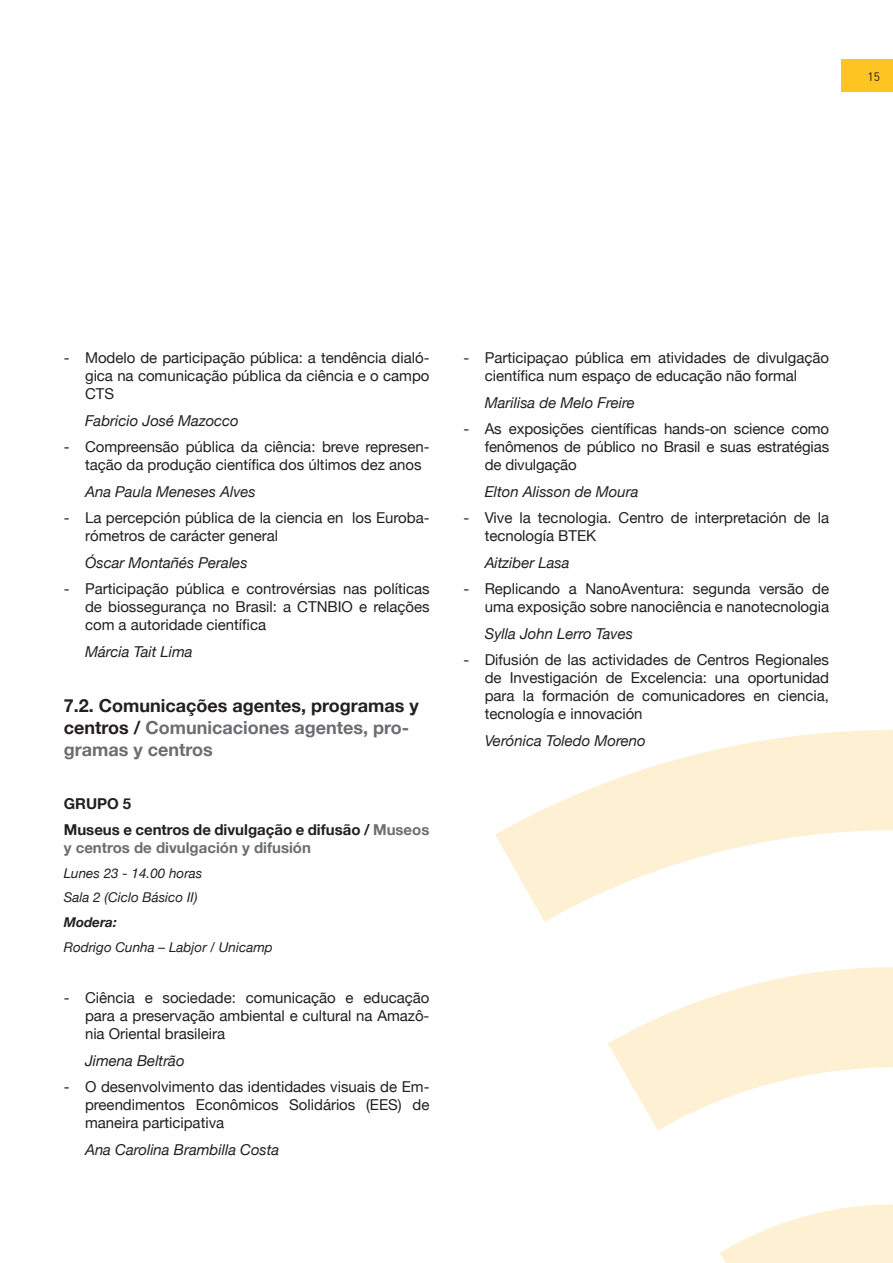
<style>
.page{position:relative;width:893px;height:1263px;background:#fff}
.page>*{position:absolute;margin:0;border:0;box-sizing:border-box;transform-origin:0 0}
.t1{font:700 18px/21.6px "Helvetica Neue";color:#231f20}
.t2{font:15px/18px "Helvetica Neue";color:#231f20;text-align:justify}
.t3{font:italic 15px "Helvetica Neue";color:#231f20}
.t4{font:700 15px/26.5px "Helvetica Neue";color:#231f20}
.t5{font:700 15px "Helvetica Neue";color:#6c6d70}
.t6{font:italic 13.5px/24.8px "Helvetica Neue";color:#231f20}
.t7{font:italic 700 13.5px "Helvetica Neue";color:#231f20}
.t8{font:12px "DIN";color:#231f20}
.s1{color:#6c6d70}
</style>
<div class="page">
<svg style="left:720px;top:1204px;width:173px;height:59px"></svg>
<svg style="left:608px;top:967px;width:285px;height:163px;fill:#fef1d3"></svg>
<svg style="left:495px;top:730px;width:398px;height:192px;fill:#fef1d3"></svg>
<div style="left:842px;top:60px;width:51px;height:32px;background:#fec422"></div>
<p class="t8" style="left:868px;top:69px;width:14px">15</p>
<p class="t2" style="left:85px;top:348px;width:346px;text-indent:-21px">- Modelo de participação pública: a tendência dialó&shy;gica na comunicação pública da ciência e o campo CTS</p>
<p class="t3" style="left:85px;top:411px;width:155px">Fabricio José Mazocco</p>
<p class="t2" style="left:85px;top:437px;width:346px;text-indent:-21px">- Compreensão pública da ciência: breve represen&shy;tação da produção científica dos últimos dez anos</p>
<p class="t3" style="left:85px;top:482px;width:172px">Ana Paula Meneses Alves</p>
<p class="t2" style="left:85px;top:508px;width:346px;text-indent:-21px">- La percepción pública de la ciencia en los Euroba&shy;rómetros de carácter general</p>
<p class="t3" style="left:85px;top:553px;width:164px">Óscar Montañés Perales</p>
<p class="t2" style="left:85px;top:579px;width:346px;text-indent:-21px">- Participação pública e controvérsias nas políticas de biossegurança no Brasil: a CTNBIO e relações com a autoridade científica</p>
<p class="t3" style="left:85px;top:642px;width:109px">Márcia Tait Lima</p>
<p class="t1" style="left:64px;top:695px;width:356px">7.2. Comunicações agentes, programas y centros / <span class="s1">Comunicaciones agentes, pro&shy;gramas y centros</span></p>
<p class="t4" style="left:64px;top:789px;width:23px">Grupo</p>
<p class="t4" style="left:64px;top:789px;width:367px;text-indent:59px">5<br>Museus e centros de divulgação e difusão / <span class="s1">Museos</span></p>
<p class="t5" style="left:64px;top:838px;width:249px">y centros de divulgación y difusión</p>
<p class="t6" style="left:64px;top:860px;width:140px">Lunes 23 - 14.00 horas<br>Sala 2 (Ciclo Básico II)</p>
<p class="t7" style="left:64px;top:914px;width:55px">Modera:</p>
<p class="t6" style="left:64px;top:934px;width:211px">Rodrigo Cunha – Labjor / Unicamp</p>
<p class="t2" style="left:85px;top:988px;width:346px;text-indent:-21px">- Ciência e sociedade: comunicação e educação para a preservação ambiental e cultural na Amazô&shy;nia Oriental brasileira</p>
<p class="t3" style="left:85px;top:1051px;width:101px">Jimena Beltrão</p>
<p class="t2" style="left:85px;top:1077px;width:346px;text-indent:-21px">- O desenvolvimento das identidades visuais de Em&shy;preendimentos Econômicos Solidários (EES) de maneira participativa</p>
<p class="t3" style="left:85px;top:1140px;width:196px">Ana Carolina Brambilla Costa</p>
<p class="t2" style="left:485px;top:348px;width:346px;text-indent:-21px">- Participaçao pública em atividades de divulgação científica num espaço de educação não formal</p>
<p class="t3" style="left:485px;top:393px;width:152px">Marilisa de Melo Freire</p>
<p class="t2" style="left:485px;top:419px;width:346px;text-indent:-21px">- As exposições científicas hands-on science como fenômenos de público no Brasil e suas estratégias de divulgação</p>
<p class="t3" style="left:485px;top:482px;width:155px">Elton Alisson de Moura</p>
<p class="t2" style="left:485px;top:508px;width:346px;text-indent:-21px">- Vive la tecnologia. Centro de interpretación de la tecnología BTEK</p>
<p class="t3" style="left:485px;top:553px;width:86px">Aitziber Lasa</p>
<p class="t2" style="left:463px;top:579px;width:367px;text-align:right">- Replicando a NanoAventura: segunda versão de uma exposição sobre nanociência e nanotecnologia</p>
<p class="t3" style="left:485px;top:624px;width:150px">Sylla John Lerro Taves</p>
<p class="t2" style="left:485px;top:650px;width:346px;text-indent:-21px">- Difusión de las actividades de Centros Regionales de Investigación de Excelencia: una oportunidad para la formación de comunicadores en ciencia, tecnología e innovación</p>
<p class="t3" style="left:485px;top:731px;width:163px">Verónica Toledo Moreno</p>
</div>
